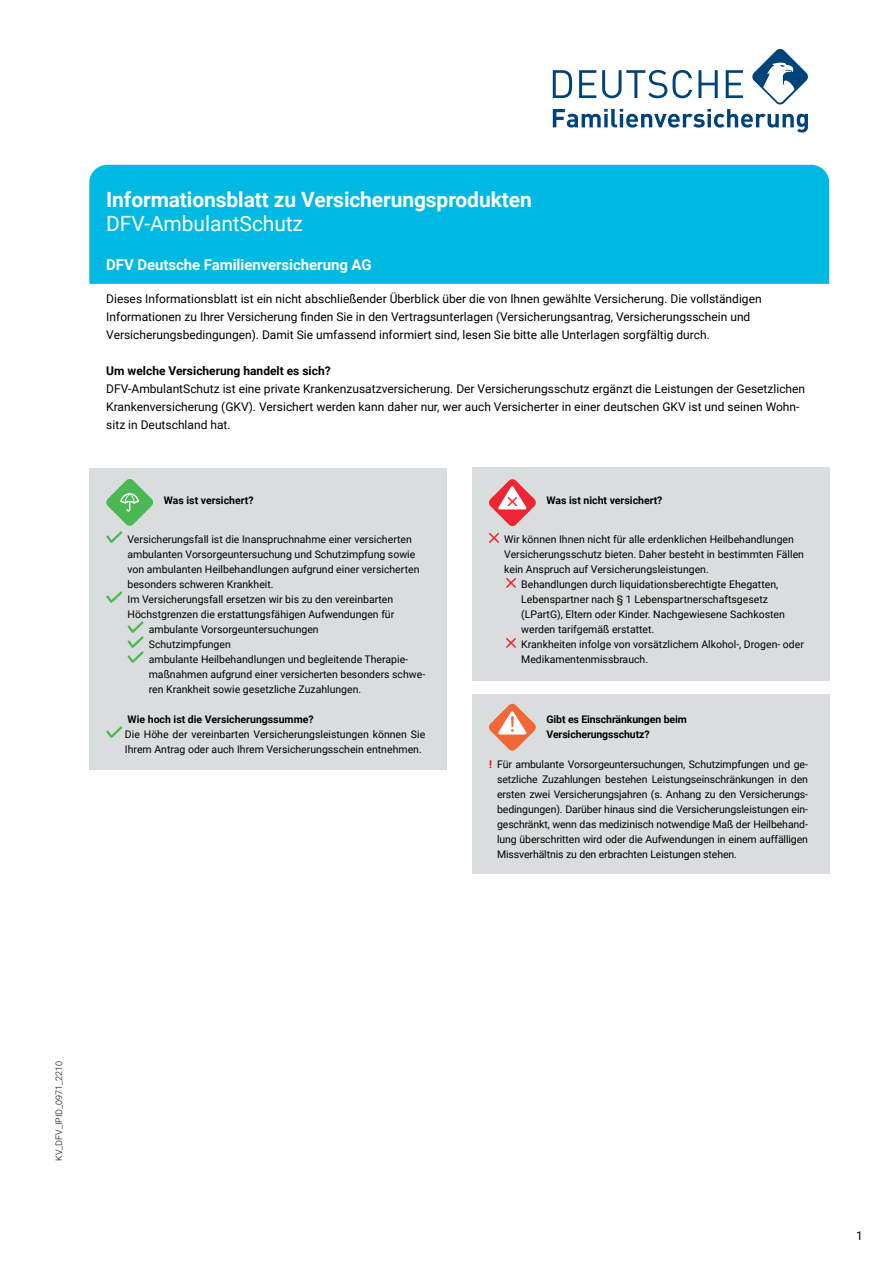
<style>
.page{position:relative;width:893px;height:1263px;background:#fff}
.page>*{position:absolute;margin:0;border:0;box-sizing:border-box;transform-origin:0 0}
.t1{font:700 21px "Roboto";letter-spacing:-.005em;color:#fff}
.t2{font:21px "Roboto";letter-spacing:-.005em;color:#fff}
.t3{font:700 15px "Roboto";letter-spacing:-.005em;color:#fff}
.t4{font:12px/18px "Roboto";color:#000}
.t5{font:700 12px "Roboto";color:#000}
.t6{font:10.5px/15px "Roboto";color:#000}
.t7{font:700 10.5px/15px "Roboto";color:#000}
.t8{font:300 9px "Roboto";color:#000}
.s1{font-weight:700;color:#f00}
</style>
<div class="page">
<svg style="left:553px;top:49px;width:255px;height:84px"></svg>
<div style="left:89px;top:165px;width:740px;height:119px;background:#00b9e3"></div>
<div style="left:473px;top:694px;width:357px;height:180px;background:#dadddd"></div>
<div style="left:89px;top:469px;width:357px;height:301px;background:#dadddd"></div>
<svg style="left:106px;top:591px;width:17px;height:12px"></svg>
<svg style="left:127px;top:621px;width:17px;height:42px"></svg>
<svg style="left:106px;top:726px;width:17px;height:12px"></svg>
<svg style="left:106px;top:479px;width:47px;height:64px"></svg>
<div style="left:472px;top:468px;width:357px;height:213px;background:#dadddd"></div>
<svg style="left:506px;top:578px;width:10px;height:10px"></svg>
<svg style="left:506px;top:638px;width:10px;height:10px"></svg>
<svg style="left:489px;top:479px;width:47px;height:64px"></svg>
<svg style="left:489px;top:704px;width:47px;height:46px"></svg>
<h1 class="t1" style="left:106px;top:185px;width:427px">Informationsblatt zu Versicherungsprodukten</h1>
<h1 class="t2" style="left:106px;top:209px;width:198px">DFV-AmbulantSchutz</h1>
<h2 class="t3" style="left:106px;top:254px;width:267px">DFV Deutsche Familienversicherung AG</h2>
<p class="t4" style="left:106px;top:289px;width:657px">Dieses Informationsblatt ist ein nicht abschließender Überblick über die von Ihnen gewählte Versicherung. Die vollständigen<br>Informationen zu Ihrer Versicherung finden Sie in den Vertragsunterlagen (Versicherungsantrag, Versicherungsschein und<br>Versicherungsbedingungen). Damit Sie umfassend informiert sind, lesen Sie bitte alle Unterlagen sorgfältig durch.</p>
<p class="t5" style="left:106px;top:362px;width:226px">Um welche Versicherung handelt es sich?</p>
<p class="t4" style="left:106px;top:379px;width:700px">DFV-AmbulantSchutz ist eine private Krankenzusatzversicherung. Der Versicherungsschutz ergänzt die Leistungen der Gesetzlichen<br>Krankenversicherung (GKV). Versichert werden kann daher nur, wer auch Versicherter in einer deutschen GKV ist und seinen Wohn&shy;sitz in Deutschland hat.</p>
<p class="t7" style="left:164px;top:493px;width:91px">Was ist versichert?</p>
<p class="t6" style="left:128px;top:531px;width:286px">Versicherungsfall ist die Inanspruchnahme einer versicherten</p>
<p class="t6" style="left:128px;top:546px;width:289px">ambulanten Vorsorgeuntersuchung und Schutzimpfung sowie</p>
<p class="t6" style="left:128px;top:561px;width:293px">von ambulanten Heilbehandlungen aufgrund einer versicherten</p>
<p class="t6" style="left:128px;top:576px;width:148px">besonders schweren Krankheit.</p>
<p class="t6" style="left:128px;top:591px;width:267px">Im Versicherungsfall ersetzen wir bis zu den vereinbarten</p>
<p class="t6" style="left:128px;top:606px;width:268px">Höchstgrenzen die erstattungsfähigen Aufwendungen für</p>
<p class="t6" style="left:149px;top:621px;width:171px">ambulante Vorsorgeuntersuchungen</p>
<p class="t6" style="left:149px;top:636px;width:84px">Schutzimpfungen</p>
<p class="t6" style="left:149px;top:651px;width:261px">ambulante Heilbehandlungen und begleitende Therapie-</p>
<p class="t6" style="left:149px;top:666px;width:278px">maßnahmen aufgrund einer versicherten besonders schwe-</p>
<p class="t6" style="left:149px;top:681px;width:214px">ren Krankheit sowie gesetzliche Zuzahlungen.</p>
<p class="t7" style="left:128px;top:711px;width:188px">Wie hoch ist die Versicherungssumme?</p>
<p class="t6" style="left:125px;top:726px;width:302px">Die Höhe der vereinbarten Versicherungsleistungen können Sie<br>Ihrem Antrag oder auch Ihrem Versicherungsschein entnehmen.</p>
<p class="t7" style="left:546px;top:493px;width:118px">Was ist nicht versichert?</p>
<p class="t6" style="left:504px;top:531px;width:291px">Wir können Ihnen nicht für alle erdenklichen Heilbehandlungen</p>
<p class="t6" style="left:504px;top:546px;width:301px">Versicherungsschutz bieten. Daher besteht in bestimmten Fällen</p>
<p class="t6" style="left:504px;top:561px;width:206px">kein Anspruch auf Versicherungsleistungen.</p>
<p class="t6" style="left:521px;top:576px;width:258px">Behandlungen durch liquidationsberechtigte Ehegatten,</p>
<p class="t6" style="left:521px;top:591px;width:248px">Lebenspartner nach § 1 Lebenspartnerschaftsgesetz</p>
<p class="t6" style="left:521px;top:606px;width:265px">(LPartG), Eltern oder Kinder. Nachgewiesene Sachkosten</p>
<p class="t6" style="left:521px;top:621px;width:135px">werden tarifgemäß erstattet.</p>
<p class="t6" style="left:521px;top:636px;width:284px">Krankheiten infolge von vorsätzlichem Alkohol-, Drogen- oder</p>
<p class="t6" style="left:521px;top:651px;width:128px">Medikamentenmissbrauch.</p>
<p class="t7" style="left:546px;top:711px;width:142px">Gibt es Einschränkungen beim<br>Versicherungsschutz?</p>
<p class="t6" style="left:497px;top:756px;width:312px;text-align:justify;text-indent:-8px"><span class="s1">!</span> Für ambulante Vorsorgeuntersuchungen, Schutzimpfungen und ge&shy;setzliche Zuzahlungen bestehen Leistungseinschränkungen in den ersten zwei Versicherungsjahren (s. Anhang zu den Versicherungs&shy;bedingungen). Darüber hinaus sind die Versicherungsleistungen ein&shy;geschränkt, wenn das medizinisch notwendige Maß der Heilbehand&shy;lung überschritten wird oder die Aufwendungen in einem auffälligen Missverhältnis zu den erbrachten Leistungen stehen.</p>
<p class="t8" style="left:53px;top:1161px;width:101px;rotate:-90deg">KV_DFV_IPID_0971_2210</p>
<p class="t4" style="left:856px;top:1226px;width:8px">1</p>
</div>
